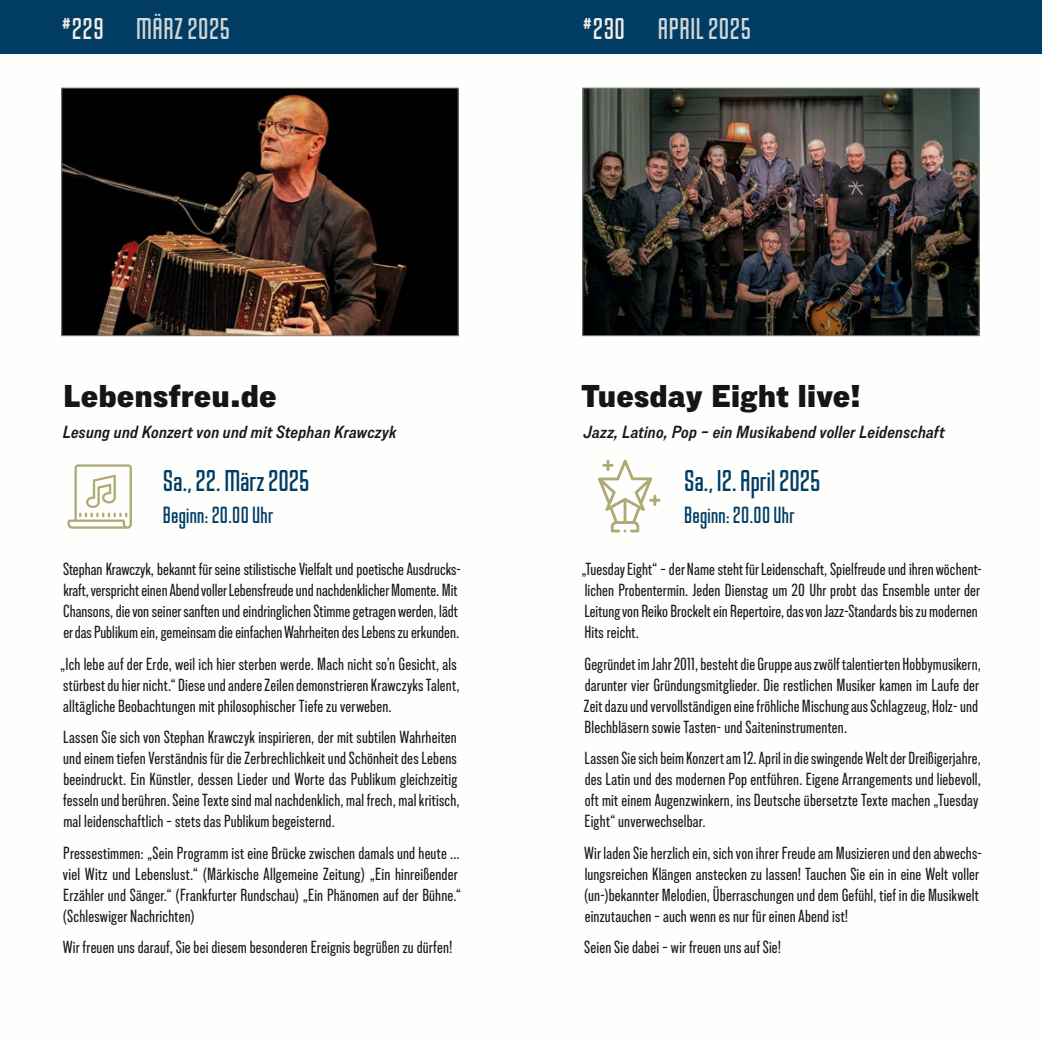
<style>
.page{position:relative;width:1042px;height:1042px;background:#fff}
.page>*{position:absolute;margin:0;border:0;box-sizing:border-box;transform-origin:0 0}
.t1{font:700 31.5px "Baucher Got URW Ext";color:#003c63}
.t2{font:900 31.5px "Lorimer No 2";color:#151513}
.t3{font:700 31.5px "Baucher Got URW Ext";letter-spacing:.02em;color:#d1d5d7}
.t4{font:700 24.5px "Baucher Got URW Ext";letter-spacing:.01em;color:#003c63}
.t5{font:500 condensed 17.5px/21px "Lorimer No 2";letter-spacing:.01em;color:#1a1a18}
.t6{font:italic 600 17.5px "Lorimer No 2";letter-spacing:.01em;color:#1a1a18}
.s1{color:#f5ece7}
</style>
<div class="page">
<div style="left:0;top:0;width:1042px;height:53px;background:#003c63"></div>
<img style="left:63px;top:90px;width:393px;height:244px">
<div style="left:61px;top:88px;width:397px;height:248px;border:1px solid #878786"></div>
<img style="left:584px;top:90px;width:393px;height:244px">
<div style="left:582px;top:88px;width:397px;height:248px;border:1px solid #878786"></div>
<svg style="left:598px;top:460px;width:62px;height:72px"></svg>
<svg style="left:68px;top:464px;width:64px;height:65px"></svg>
<h1 class="t3" style="left:62px;top:12px;width:170px"><span class="s1">#229</span> MÄRZ 2025</h1>
<h1 class="t3" style="left:583px;top:12px;width:169px"><span class="s1">#230</span> APRIL 2025</h1>
<h1 class="t2" style="left:63px;top:378px;width:215px">Lebensfreu.de</h1>
<p class="t6" style="left:63px;top:422px;width:335px">Lesung und Konzert von und mit Stephan Krawczyk</p>
<h1 class="t1" style="left:163px;top:464px;width:148px">Sa., 22. März 2025</h1>
<h2 class="t4" style="left:163px;top:501px;width:112px">Beginn: 20.00 Uhr</h2>
<p class="t5" style="left:63px;top:558px;width:399px">Stephan Krawczyk, bekannt für seine stilistische Vielfalt und poetische Ausdrucks&shy;kraft, verspricht einen Abend voller Lebensfreude und nachdenklicher Momente. Mit Chansons, die von seiner sanften und eindringlichen Stimme getragen werden, lädt er das Publikum ein, gemeinsam die einfachen Wahrheiten des Lebens zu erkunden.</p>
<p class="t5" style="left:60px;top:653px;width:401px">„Ich lebe auf der Erde, weil ich hier sterben werde. Mach nicht so’n Gesicht, als stürbest du hier nicht.“ Diese und andere Zeilen demonstrieren Krawczyks Talent, alltägliche Beobachtungen mit philosophischer Tiefe zu verweben.</p>
<p class="t5" style="left:63px;top:726px;width:398px">Lassen Sie sich von Stephan Krawczyk inspirieren, der mit subtilen Wahrheiten und einem tiefen Verständnis für die Zerbrechlichkeit und Schönheit des Lebens beeindruckt. Ein Künstler, dessen Lieder und Worte das Publikum gleichzeitig fesseln und berühren. Seine Texte sind mal nachdenklich, mal frech, mal kritisch, mal leidenschaftlich – stets das Publikum begeisternd.</p>
<p class="t5" style="left:63px;top:842px;width:400px">Pressestimmen: „Sein Programm ist eine Brücke zwischen damals und heute ... viel Witz und Lebenslust.“ (Märkische Allgemeine Zeitung) „Ein hinreißender Erzähler und Sänger.“ (Frankfurter Rundschau) „Ein Phänomen auf der Bühne.“ (Schleswiger Nachrichten)</p>
<p class="t5" style="left:63px;top:936px;width:391px">Wir freuen uns darauf, Sie bei diesem besonderen Ereignis begrüßen zu dürfen!</p>
<h1 class="t2" style="left:581px;top:378px;width:282px">Tuesday Eight live!</h1>
<p class="t6" style="left:584px;top:422px;width:363px">Jazz, Latino, Pop – ein Musikabend voller Leidenschaft</p>
<h1 class="t1" style="left:684px;top:464px;width:138px">Sa., 12. April 2025</h1>
<h2 class="t4" style="left:684px;top:501px;width:112px">Beginn: 20.00 Uhr</h2>
<p class="t5" style="left:581px;top:558px;width:402px">„Tuesday Eight“ – der Name steht für Leidenschaft, Spielfreude und ihren wöchent&shy;lichen Probentermin. Jeden Dienstag um 20 Uhr probt das Ensemble unter der Leitung von Reiko Brockelt ein Repertoire, das von Jazz-Standards bis zu modernen Hits reicht.</p>
<p class="t5" style="left:584px;top:653px;width:398px">Gegründet im Jahr 2011, besteht die Gruppe aus zwölf talentierten Hobbymusikern, darunter vier Gründungsmitglieder. Die restlichen Musiker kamen im Laufe der Zeit dazu und vervollständigen eine fröhliche Mischung aus Schlagzeug, Holz- und Blechbläsern sowie Tasten- und Saiteninstrumenten.</p>
<p class="t5" style="left:584px;top:747px;width:398px">Lassen Sie sich beim Konzert am 12. April in die swingende Welt der Dreißigerjahre, des Latin und des modernen Pop entführen. Eigene Arrangements und liebevoll, oft mit einem Augenzwinkern, ins Deutsche übersetzte Texte machen „Tuesday Eight“ unverwechselbar.</p>
<p class="t5" style="left:584px;top:842px;width:400px">Wir laden Sie herzlich ein, sich von ihrer Freude am Musizieren und den abwechs&shy;lungsreichen Klängen anstecken zu lassen! Tauchen Sie ein in eine Welt voller (un-)bekannter Melodien, Überraschungen und dem Gefühl, tief in die Musikwelt einzutauchen – auch wenn es nur für einen Abend ist!</p>
<p class="t5" style="left:584px;top:936px;width:198px">Seien Sie dabei – wir freuen uns auf Sie!</p>
</div>
